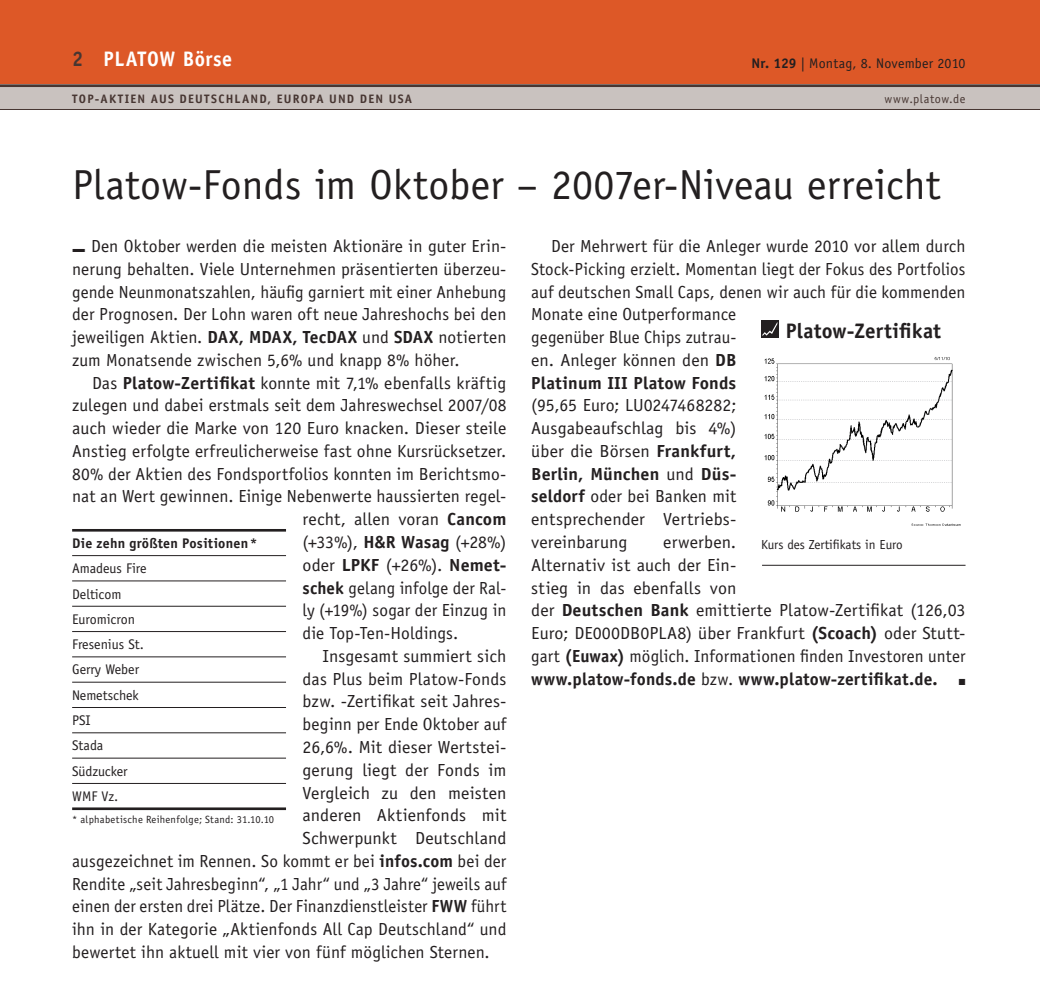
<style>
.page{position:relative;width:1040px;height:994px;background:#fff}
.page>*{position:absolute;margin:0;border:0;box-sizing:border-box;transform-origin:0 0}
.t1{font:42px "Officina Sans Std";color:#231f20}
.t2{font:700 21px "Officina Sans Std";letter-spacing:.005em;color:#231f20}
.t3{font:700 21px "Officina Sans Std";letter-spacing:.015em;color:#fff;scale:.95 1}
.t4{font:17.5px/22.8px "Officina Sans Std";letter-spacing:.005em;color:#231f20}
.t5{font:14px/25.4px "Officina Sans Std";color:#231f20}
.t6{font:700 14px "Officina Sans Std";letter-spacing:.02em;color:#231f20}
.t7{font:13.12px "Officina Sans Std";color:#231f20}
.t8{font:700 12.25px "Officina Sans Std";letter-spacing:.1em;color:#473632}
.t9{font:12.25px "Officina Sans Std";color:#473632}
.t10{font:10.5px "Officina Sans Std";letter-spacing:.025em;color:#231f20}
.s1{font-weight:700}
</style>
<div class="page">
<div style="left:0;top:0;width:1039px;height:84px;background:#dd5827"></div>
<div style="left:0;top:84px;width:1039px;height:25px;background:#c9c2bf"></div>
<hr style="left:0;top:84px;width:1039px;height:3px;background:#473632">
<hr style="left:0;top:109px;width:1039px;height:1px;background:#473632">
<hr style="left:1039px;top:0;width:1px;height:84px;background:#dd5827">
<svg style="left:1039px;top:84px;width:1px;height:26px"></svg>
<hr style="left:72px;top:580px;width:214px;height:1px;background:#231f20">
<hr style="left:72px;top:605px;width:214px;height:1px;background:#231f20">
<hr style="left:72px;top:631px;width:214px;height:1px;background:#231f20">
<hr style="left:72px;top:656px;width:214px;height:1px;background:#231f20">
<hr style="left:72px;top:681px;width:214px;height:1px;background:#231f20">
<hr style="left:72px;top:707px;width:214px;height:1px;background:#231f20">
<hr style="left:72px;top:732px;width:214px;height:1px;background:#231f20">
<hr style="left:72px;top:757px;width:214px;height:1px;background:#231f20">
<hr style="left:72px;top:782px;width:214px;height:1px;background:#231f20">
<hr style="left:72px;top:807px;width:214px;height:2px;background:#231f20">
<hr style="left:72px;top:529px;width:214px;height:2px;background:#231f20">
<hr style="left:72px;top:555px;width:214px;height:1px;background:#231f20">
<img style="left:764px;top:357px;width:197px;height:169px">
<div style="left:761px;top:320px;width:17px;height:17px;background:#231f20"></div>
<svg style="left:762px;top:322px;width:15px;height:14px"></svg>
<hr style="left:762px;top:564px;width:203px;height:1px;background:#231f20">
<p class="t3" style="left:104px;top:45px;width:137px">PL ATOW Börse</p>
<p class="t5" style="left:751px;top:51px;width:215px"><span class="s1">Nr. 129</span> | Montag, 8. November 2010</p>
<p class="t8" style="left:72px;top:91px;width:338px">Top-aktien aus deutschland, europa und den usa</p>
<p class="t9" style="left:884px;top:92px;width:82px">www.platow.de</p>
<h1 class="t1" style="left:72px;top:160px;width:870px">Platow-Fonds im Oktober – 2007er-Niveau erreicht</h1>
<p class="t4" style="left:72px;top:235px;width:436px;text-align:justify">■ Den Oktober werden die meisten Aktionäre in guter Erin&shy;nerung behalten. Viele Unternehmen präsentierten überzeu&shy;gende Neunmonatszahlen, häufig garniert mit einer Anhebung der Prognosen. Der Lohn waren oft neue Jahreshochs bei den jeweiligen Aktien. <span class="s1">DAX, MDAX, TecDAX</span> und <span class="s1">SDAX</span> notierten zum Monatsende zwischen 5,6% und knapp 8% höher.</p>
<p class="t4" style="left:92px;top:371px;width:416px">Das <span class="s1">Platow-Zertifikat</span> konnte mit 7,1% ebenfalls kräftig</p>
<p class="t4" style="left:72px;top:394px;width:436px">zulegen und dabei erstmals seit dem Jahreswechsel 2007/08</p>
<p class="t4" style="left:72px;top:417px;width:436px">auch wieder die Marke von 120 Euro knacken. Dieser steile</p>
<p class="t4" style="left:72px;top:439px;width:436px">Anstieg erfolgte erfreulicherweise fast ohne Kursrücksetzer.</p>
<p class="t4" style="left:72px;top:462px;width:436px">80% der Aktien des Fondsportfolios konnten im Berichtsmo-</p>
<p class="t4" style="left:72px;top:485px;width:436px">nat an Wert gewinnen. Einige Nebenwerte haussierten regel-</p>
<p class="t4" style="left:302px;top:508px;width:205px">recht, allen voran <span class="s1">Cancom</span></p>
<p class="t4" style="left:302px;top:530px;width:205px">(+33%), <span class="s1">H &amp;R Wasag</span> (+28%)</p>
<p class="t4" style="left:302px;top:553px;width:205px">oder <span class="s1">LPKF</span> (+26%). <span class="s1">Nemet-</span></p>
<p class="t4" style="left:302px;top:576px;width:205px"><span class="s1">schek</span> gelang infolge der Ral-</p>
<p class="t4" style="left:302px;top:599px;width:205px">ly (+19%) sogar der Einzug in</p>
<p class="t4" style="left:302px;top:621px;width:157px">die Top-Ten-Holdings.</p>
<p class="t4" style="left:322px;top:644px;width:185px">Insgesamt summiert sich</p>
<p class="t4" style="left:302px;top:667px;width:205px">das Plus beim Platow-Fonds</p>
<p class="t4" style="left:302px;top:690px;width:205px">bzw. -Zertifikat seit Jahres-</p>
<p class="t4" style="left:302px;top:712px;width:205px">beginn per Ende Oktober auf</p>
<p class="t4" style="left:302px;top:735px;width:205px">26,6%. Mit dieser Wertstei-</p>
<p class="t4" style="left:302px;top:758px;width:205px">gerung liegt der Fonds im</p>
<p class="t4" style="left:302px;top:781px;width:205px">Vergleich zu den meisten</p>
<p class="t4" style="left:302px;top:803px;width:205px">anderen Aktienfonds mit</p>
<p class="t4" style="left:302px;top:826px;width:205px">Schwerpunkt Deutschland</p>
<p class="t4" style="left:72px;top:849px;width:436px">ausgezeichnet im Rennen. So kommt er bei <span class="s1">infos.com</span> bei der</p>
<p class="t4" style="left:72px;top:872px;width:435px">Rendite „seit Jahresbeginn“, „1 Jahr“ und „3 Jahre“ jeweils auf</p>
<p class="t4" style="left:72px;top:894px;width:436px">einen der ersten drei Plätze. Der Finanzdienstleister <span class="s1">FWW</span> führt</p>
<p class="t4" style="left:72px;top:917px;width:436px">ihn in der Kategorie „Aktienfonds All Cap Deutschland“ und</p>
<p class="t4" style="left:72px;top:940px;width:419px">bewertet ihn aktuell mit vier von fünf möglichen Sternen.</p>
<p class="t6" style="left:72px;top:534px;width:187px">Die zehn größten Positionen*</p>
<p class="t5" style="left:72px;top:555px;width:76px">Amadeus Fire<br>Delticom<br>Euromicron<br>Fresenius St.<br>Gerry Weber<br>Nemetschek<br>PSI<br>Stada<br>Südzucker<br>WMF Vz.</p>
<p class="t10" style="left:72px;top:812px;width:203px">* alphabetische Reihenfolge; Stand: 31.10.10</p>
<p class="t4" style="left:531px;top:235px;width:436px;text-indent:20px">Der Mehrwert für die Anleger wurde 2010 vor allem durch Stock-Picking erzielt. Momentan liegt der Fokus des Portfolios auf deutschen Small Caps, denen wir auch für die kommenden Monate eine Outperformance<br>gegenüber Blue Chips zutrau-<br>en. Anleger können den <span class="s1">DB<br>Platinum III Platow Fonds</span></p>
<p class="t4" style="left:531px;top:394px;width:207px;text-align:justify">(95,65 Euro; LU0247468282; Ausgabeaufschlag bis 4%) über die Börsen <span class="s1">Frankfurt, Berlin, München</span> und <span class="s1">Düs&shy;seldorf</span> oder bei Banken mit entsprechender Vertriebs&shy;vereinbarung</p>
<p class="t2" style="left:778px;top:317px;width:164px">P latow-Zertifikat</p>
<p class="t4" style="left:531px;top:530px;width:436px;text-indent:132px">erwerben.<br>Alternativ ist auch der Ein-<br>stieg in das ebenfalls von<br>der <span class="s1">Deutschen Bank</span> emittierte Platow-Zertifikat (126,03<br>Euro; DE000DB0PLA8) über Frankfurt <span class="s1">(Scoach)</span> oder Stutt&shy;gart <span class="s1">(Euwax)</span> möglich. Informationen finden Investoren unter <span class="s1">www.platow-fonds.de</span> bzw. <span class="s1">www.platow-zertifikat.de.</span> ■</p>
<p class="t7" style="left:761px;top:536px;width:143px">Kurs des Zertifikats in Euro</p>
</div>
